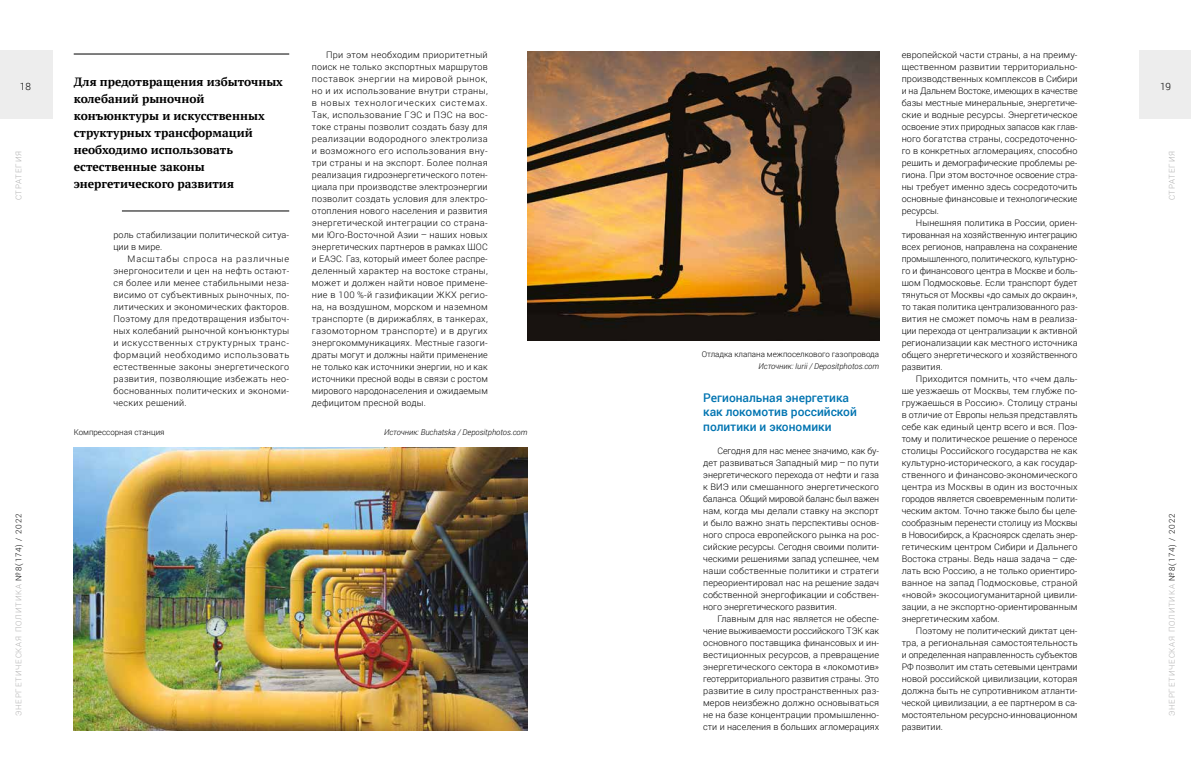
<style>
.page{position:relative;width:1191px;height:780px;background:#fff}
.page>*{position:absolute;margin:0;border:0;box-sizing:border-box;transform-origin:0 0}
.t1{font:700 12px/17px "PT Serif";color:#000}
.t2{font:500 12px/14.4px "Roboto";color:#0074b1}
.t3{font:300 10px "Roboto";color:#000}
.t4{font:300 9px/12px "Roboto";color:#000;text-align:justify}
.t5{font:300 8px "Roboto";letter-spacing:.1em;color:#b3b2b2}
.t6{font:italic 300 8px "Roboto";color:#000}
.t7{font:300 8px "Roboto";color:#000}
.t8{font:300 8px "Roboto";letter-spacing:.1em;color:#b0b0b0}
.s1{color:#000}
</style>
<div class="page">
<div style="left:1139px;top:51px;width:52px;height:68px;background:#ededed"></div>
<div style="left:0;top:51px;width:52px;height:68px;background:#ededed"></div>
<img style="left:527px;top:51px;width:352px;height:289px">
<img style="left:74px;top:447px;width:453px;height:283px">
<hr style="left:74px;top:53px;width:215px;height:1px;background:#000">
<hr style="left:122px;top:210px;width:167px;height:1px;background:#000">
<p class="t4" style="left:312px;top:48px;width:177px;text-indent:14px">При этом необходим приоритетный поиск не только экспортных маршрутов поставок энергии на мировой рынок, но и их использование внутри страны, в новых технологических системах.<br>Так, использование ГЭС и ПЭС на вос&shy;токе страны позволит создать базу для реализации водородного электролиза и возможного его использования вну&shy;три страны и на экспорт. Более полная реализация гидроэнергетического потен&shy;циала при производстве электроэнергии позволит создать условия для электро&shy;отопления нового населения и развития энергетической интеграции со страна&shy;ми Юго-Восточной Азии – наших новых энергетических партнеров в рамках ШОС и ЕАЭС. Газ, который имеет более распре&shy;деленный характер на востоке страны, может и должен найти новое примене&shy;ние в 100 %‑й газификации ЖКХ регио&shy;на, на воздушном, морском и наземном транспорте (в дирижаблях, в танкерах, газомоторном транспорте) и в других энергокоммуникациях. Местные газоги&shy;драты могут и должны найти применение не только как источники энергии, но и как источники пресной воды в связи с ростом мирового народонаселения и ожидаемым дефицитом пресной воды.</p>
<p class="t4" style="left:901px;top:48px;width:177px">европейской части страны, а на преиму&shy;щественном развитии территориально&shy;производственных комплексов в Сибири и на Дальнем Востоке, имеющих в качестве базы местные минеральные, энергетиче&shy;ские и водные ресурсы. Энергетическое освоение этих природных запасов как глав&shy;ного богатства страны, сосредоточенно&shy;го в конкретных агломерациях, способно решить и демографические проблемы ре&shy;гиона. При этом восточное освоение стра&shy;ны требует именно здесь сосредоточить основные финансовые и технологические ресурсы.</p>
<p class="t4" style="left:901px;top:216px;width:177px;text-indent:14px">Нынешняя политика в России, ориен&shy;тированная на хозяйственную интеграцию всех регионов, направлена на сохранение промышленного, политического, культурно&shy;го и финансового центра в Москве и боль&shy;шом Подмосковье. Если транспорт будет тянуться от Москвы «до самых до окраин», то такая политика централизованного раз&shy;вития не сможет помочь нам в реализа&shy;ции перехода от централизации к активной регионализации как местного источника общего энергетического и хозяйственного развития.</p>
<p class="t4" style="left:901px;top:372px;width:177px;text-indent:14px">Приходится помнить, что «чем даль&shy;ше уезжаешь от Москвы, тем глубже по&shy;гружаешься в Россию». Столицу страны в отличие от Европы нельзя представлять себе как единый центр всего и вся. Поэ&shy;тому и политическое решение о переносе столицы Российского государства не как культурно-исторического, а как государ&shy;ственного и финансово-экономического центра из Москвы в один из восточных городов является своевременным полити&shy;ческим актом. Точно также было бы целе&shy;сообразным перенести столицу из Москвы в Новосибирск, а Красноярск сделать энер&shy;гетическим центром Сибири и Дальнего Востока страны. Ведь наша задача – сде&shy;лать всю Россию, а не только ориентиро&shy;ванное на запад Подмосковье, страной «новой» экосоциогуманитарной цивили&shy;зации, а не экспортно-ориентированным энергетическим хабом.</p>
<p class="t4" style="left:901px;top:624px;width:177px;text-indent:14px">Поэтому не политический диктат цен&shy;тра, а региональная самостоятельность и определенная направленность субъектов РФ позволит им стать сетевыми центрами новой российской цивилизации, которая должна быть не супротивником атланти&shy;ческой цивилизации, а ее партнером в са&shy;мостоятельном ресурсно-инновационном развитии.</p>
<h1 class="t1" style="left:74px;top:73px;width:211px">Для предотвращения избыточных колебаний рыночной конъюнктуры и искусственных структурных трансформаций необходимо использовать естественные законы энергетического развития</h1>
<p class="t3" style="left:20px;top:80px;width:13px">18</p>
<p class="t3" style="left:1160px;top:80px;width:13px">19</p>
<p class="t8" style="left:13px;top:200px;width:51px;rotate:-90deg">СТРАТЕГИЯ</p>
<p class="t8" style="left:1166px;top:200px;width:51px;rotate:-90deg">СТРАТЕГИЯ</p>
<p class="t4" style="left:113px;top:228px;width:177px">роль стабилизации политической ситуа&shy;ции в мире.</p>
<p class="t4" style="left:113px;top:252px;width:177px;text-indent:14px">Масштабы спроса на различные энергоносители и цен на нефть остают&shy;ся более или менее стабильными неза&shy;висимо от субъективных рыночных, по&shy;литических и экономических факторов.<br>Поэтому для предотвращения избыточ&shy;ных колебаний рыночной конъюнктуры и искусственных структурных транс&shy;формаций необходимо использовать естественные законы энергетического развития, позволяющие избежать нео&shy;боснованных политических и экономи&shy;ческих решений.</p>
<p class="t7" style="left:701px;top:349px;width:179px">Отладка клапана межпоселкового газопровода</p>
<p class="t6" style="left:758px;top:361px;width:122px">Источник: Iurii / Depositphotos.com</p>
<h1 class="t2" style="left:703px;top:390px;width:155px">Региональная энергетика как локомотив российской политики и экономики</h1>
<p class="t4" style="left:703px;top:444px;width:177px;text-indent:14px">Сегодня для нас менее значимо, как бу&shy;дет развиваться Западный мир – по пути энергетического перехода от нефти и газа к ВИЭ или смешанного энергетического баланса. Общий мировой баланс был важен нам, когда мы делали ставку на экспорт и было важно знать перспективы основ&shy;ного спроса европейского рынка на рос&shy;сийские ресурсы. Сегодня своими полити&shy;ческими решениями запад успешнее, чем наши собственные политики и стратеги переориентировал нас на решение задач собственной энергофикации и собствен&shy;ного энергетического развития.</p>
<p class="t4" style="left:703px;top:612px;width:177px;text-indent:14px">Главным для нас является не обеспе&shy;чение выживаемости российского ТЭК как основного поставщика финансовых и ин&shy;вестиционных ресурсов, а превращение энергетического сектора в «локомотив» геотерриториального развития страны. Это развитие в силу пространственных раз&shy;меров неизбежно должно основываться не на базе концентрации промышленно&shy;сти и населения в больших агломерациях</p>
<p class="t7" style="left:74px;top:426px;width:92px">Компрессорная станция</p>
<p class="t6" style="left:384px;top:426px;width:145px">Источник: Buchatska / Depositphotos.com</p>
<p class="t5" style="left:13px;top:716px;width:204px;rotate:-90deg">ЭНЕРГЕТИЧЕСКАЯ ПОЛИТИКА <span class="s1">№8(174) / 2022</span></p>
<p class="t5" style="left:1166px;top:716px;width:204px;rotate:-90deg">ЭНЕРГЕТИЧЕСКАЯ ПОЛИТИКА <span class="s1">№8(174) / 2022</span></p>
</div>
